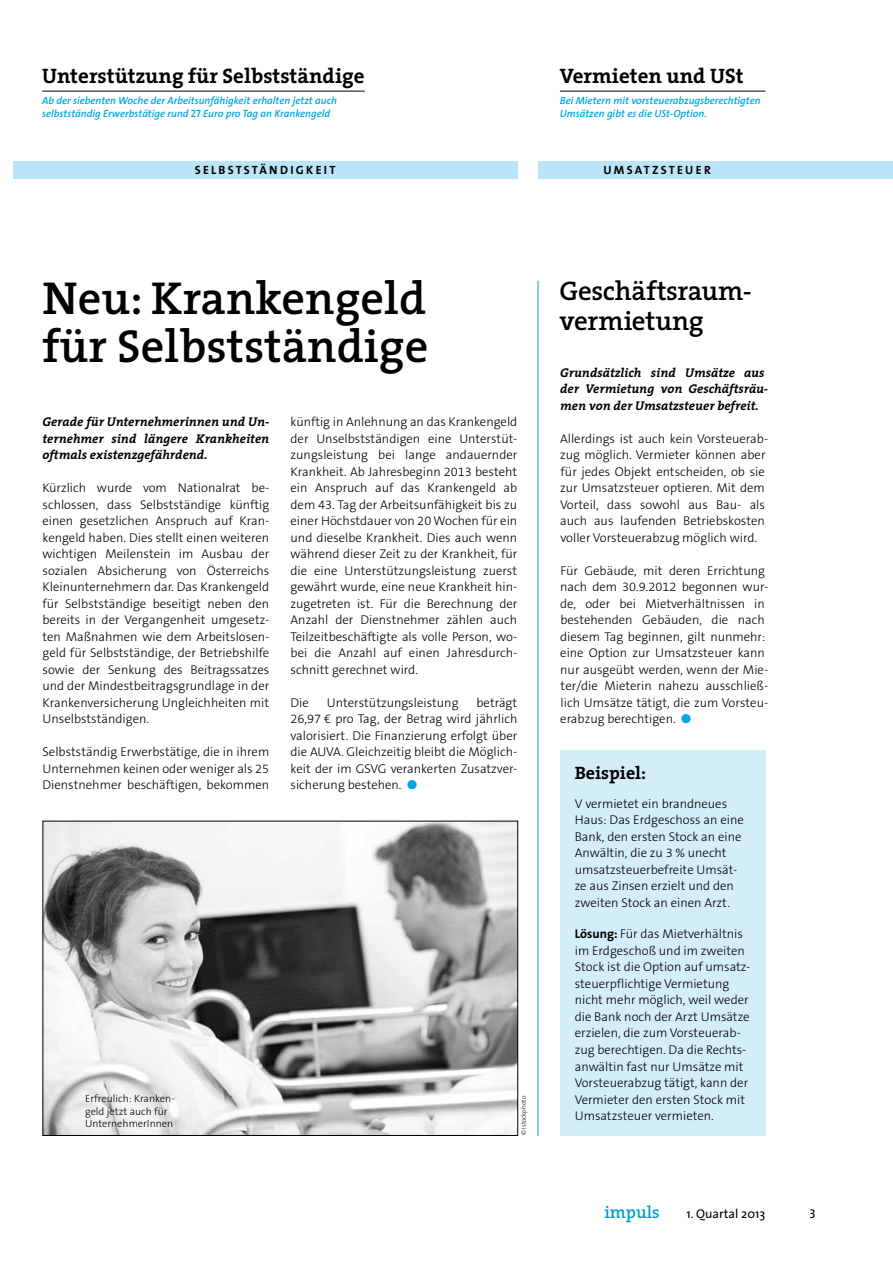
<style>
.page{position:relative;width:893px;height:1263px;background:#fff}
.page>*{position:absolute;margin:0;border:0;box-sizing:border-box;transform-origin:0 0}
.t1{font:600 46.5px/48px "The Serif";color:#000}
.t2{font:600 27px/30px "The Serif";letter-spacing:-.01em;color:#000}
.t3{font:700 21px "The Serif";color:#000}
.t4{font:700 18px "The Serif";color:#000}
.t5{font:600 17.25px "The Serif";color:#00a3c6}
.t6{font:300 12.75px/16.5px "The Sans B3";color:#000;text-align:justify}
.t7{font:italic 700 12.75px/16.5px "The Serif";color:#000;text-align:justify}
.t8{font:12.75px "The Sans";color:#000}
.t9{font:12.75px "The Sans Caps";color:#000}
.t10{font:12px "The Sans Bold Caps";letter-spacing:.185em;color:#000}
.t11{font:italic 600 10.5px/12.8px "The Sans";color:#00a6e1}
.t12{font:300 10.5px/12.8px "The Sans B3";color:#000}
.t13{font:300 6.45px "The Sans";color:#000}
.s1{font-family:"The Sans Semi Bold Caps";font-weight:400;font-style:normal}
.s2{color:#00a6e1}
.s3{font-style:inherit}
.s4{font-family:"The Sans";font-weight:700}
</style>
<div class="page">
<div style="left:13px;top:162px;width:504px;height:17px;background:#bce4f8"></div>
<hr style="left:538px;top:281px;width:1px;height:855px;background:#00a3c6">
<div style="left:538px;top:162px;width:238px;height:17px;background:#bce4f8"></div>
<hr style="left:560px;top:91px;width:205px;height:1px;background:#000">
<hr style="left:42px;top:91px;width:323px;height:1px;background:#000">
<div style="left:560px;top:750px;width:205px;height:386px;background:#d3edfb"></div>
<div style="left:724px;top:162px;width:169px;height:17px;background:#bce4f8"></div>
<img style="left:45px;top:823px;width:471px;height:311px">
<div style="left:43px;top:821px;width:475px;height:315px;border:1px solid #000"></div>
<h3 class="t3" style="left:42px;top:59px;width:324px">Unterstützung für Selbstständige</h3>
<p class="t11" style="left:42px;top:94px;width:296px">Ab der siebenten Woche der Arbeitsunfähigkeit erhalten jetzt auch selbstständig Erwerbstätige rund <span class="s1">27</span> Euro pro Tag an Krankengeld</p>
<p class="t10" style="left:195px;top:160px;width:142px">SELB STSTÄNDIGKEIT</p>
<h3 class="t3" style="left:560px;top:59px;width:185px">Vermieten und USt</h3>
<p class="t11" style="left:560px;top:94px;width:202px">Bei Mietern mit vorsteuerabzugsberechtigten<br>Umsätzen gibt es die USt-Option.</p>
<p class="t10" style="left:604px;top:160px;width:109px">UMSATZSTEU ER</p>
<h1 class="t1" style="left:43px;top:273px;width:387px">Neu: Krankengeld für Selbstständige</h1>
<p class="t7" style="left:43px;top:413px;width:228px">Gerade für Unternehmerinnen und Un&shy;ternehmer sind längere Krankheiten oftmals existenzgefährdend.</p>
<p class="t6" style="left:43px;top:480px;width:228px">Kürzlich wurde vom Nationalrat be&shy;schlossen, dass Selbstständige künftig einen gesetzlichen Anspruch auf Kran&shy;kengeld haben. Dies stellt einen weiteren wichtigen Meilenstein im Ausbau der sozialen Absicherung von Österreichs Kleinunternehmern dar. Das Krankengeld für Selbstständige beseitigt neben den bereits in der Vergangenheit umgesetz&shy;ten Maßnahmen wie dem Arbeitslosen&shy;geld für Selbstständige, der Betriebshilfe sowie der Senkung des Beitragssatzes und der Mindestbeitragsgrundlage in der Krankenversicherung Ungleichheiten mit Unselbstständigen.</p>
<p class="t6" style="left:43px;top:744px;width:228px">Selbstständig Erwerbstätige, die in ihrem Unternehmen keinen oder weniger als 25<br>Dienstnehmer beschäftigen, bekommen</p>
<p class="t6" style="left:291px;top:414px;width:228px">künftig in Anlehnung an das Krankengeld der Unselbstständigen eine Unterstüt&shy;zungsleistung bei lange andauernder Krankheit. Ab Jahresbeginn 2013 besteht ein Anspruch auf das Krankengeld ab dem 43. Tag der Arbeitsunfähigkeit bis zu einer Höchstdauer von 20 Wochen für ein und dieselbe Krankheit. Dies auch wenn während dieser Zeit zu der Krankheit, für die eine Unterstützungsleistung zuerst gewährt wurde, eine neue Krankheit hin&shy;zugetreten ist. Für die Berechnung der Anzahl der Dienstnehmer zählen auch Teilzeitbeschäftigte als volle Person, wo&shy;bei die Anzahl auf einen Jahresdurch&shy;schnitt gerechnet wird.</p>
<p class="t6" style="left:291px;top:695px;width:20px">Die</p>
<p class="t6" style="left:327px;top:695px;width:133px">Unterstützungsleistung</p>
<p class="t6" style="left:291px;top:695px;width:228px;text-indent:186px">beträgt 26,97 € pro Tag, der Betrag wird jährlich valorisiert. Die Finanzierung erfolgt über die AUVA. Gleichzeitig bleibt die Möglich&shy;keit der im GSVG verankerten Zusatzver&shy;sicherung bestehen. <span class="s2">●</span></p>
<p class="t12" style="left:85px;top:1092px;width:91px">Erfreulich: Kranken&shy;geld jetzt auch für<br>UnternehmerInnen</p>
<p class="t13" style="left:518px;top:1135px;width:41px;rotate:-90deg"><span class="s3">©</span> Istockphoto</p>
<h2 class="t2" style="left:560px;top:276px;width:194px">Geschäftsraum&shy;vermietung</h2>
<p class="t7" style="left:560px;top:364px;width:210px;text-align:left">Grundsätzlich sind Umsätze aus der Vermietung von Geschäftsräu&shy;men von der Umsatzsteuer befreit.</p>
<p class="t6" style="left:560px;top:431px;width:210px;text-align:left">Allerdings ist auch kein Vorsteuerab&shy;zug möglich. Vermieter können aber für jedes Objekt entscheiden, ob sie zur Umsatzsteuer optieren. Mit dem Vorteil, dass sowohl aus Bau- als auch aus laufenden Betriebskosten voller Vorsteuerabzug möglich wird.</p>
<p class="t6" style="left:560px;top:563px;width:210px;text-align:left">Für Gebäude, mit deren Errichtung nach dem 30.9.2012 begonnen wur&shy;de, oder bei Mietverhältnissen in bestehenden Gebäuden, die nach diesem Tag beginnen, gilt nunmehr: eine Option zur Umsatzsteuer kann nur ausgeübt werden, wenn der Mie&shy;ter/die Mieterin nahezu ausschließ&shy;lich Umsätze tätigt, die zum Vorsteu&shy;erabzug berechtigen. <span class="s2">●</span></p>
<h3 class="t4" style="left:575px;top:757px;width:73px">Beispiel:</h3>
<p class="t6" style="left:575px;top:796px;width:171px;text-align:left">V vermietet ein brandneues<br>Haus: Das Erdgeschoss an eine<br>Bank, den ersten Stock an eine<br>Anwältin, die zu 3 % unecht umsatzsteuerbefreite Umsät&shy;ze aus Zinsen erzielt und den zweiten Stock an einen Arzt.</p>
<p class="t6" style="left:575px;top:926px;width:177px;text-align:left"><span class="s4">Lösung:</span> Für das Mietverhältnis im Erdgeschoß und im zweiten<br>Stock ist die Option auf umsatz&shy;steuerpflichtige Vermietung nicht mehr möglich, weil weder die Bank noch der Arzt Umsätze erzielen, die zum Vorsteuerab&shy;zug berechtigen. Da die Rechts&shy;anwältin fast nur Umsätze mit<br>Vorsteuerabzug tätigt, kann der<br>Vermieter den ersten Stock mit<br>Umsatzsteuer vermieten.</p>
<h3 class="t5" style="left:604px;top:1198px;width:57px">impuls</h3>
<p class="t8" style="left:687px;top:1203px;width:80px">1. Quartal 2013</p>
<p class="t9" style="left:809px;top:1203px;width:8px">3</p>
</div>
